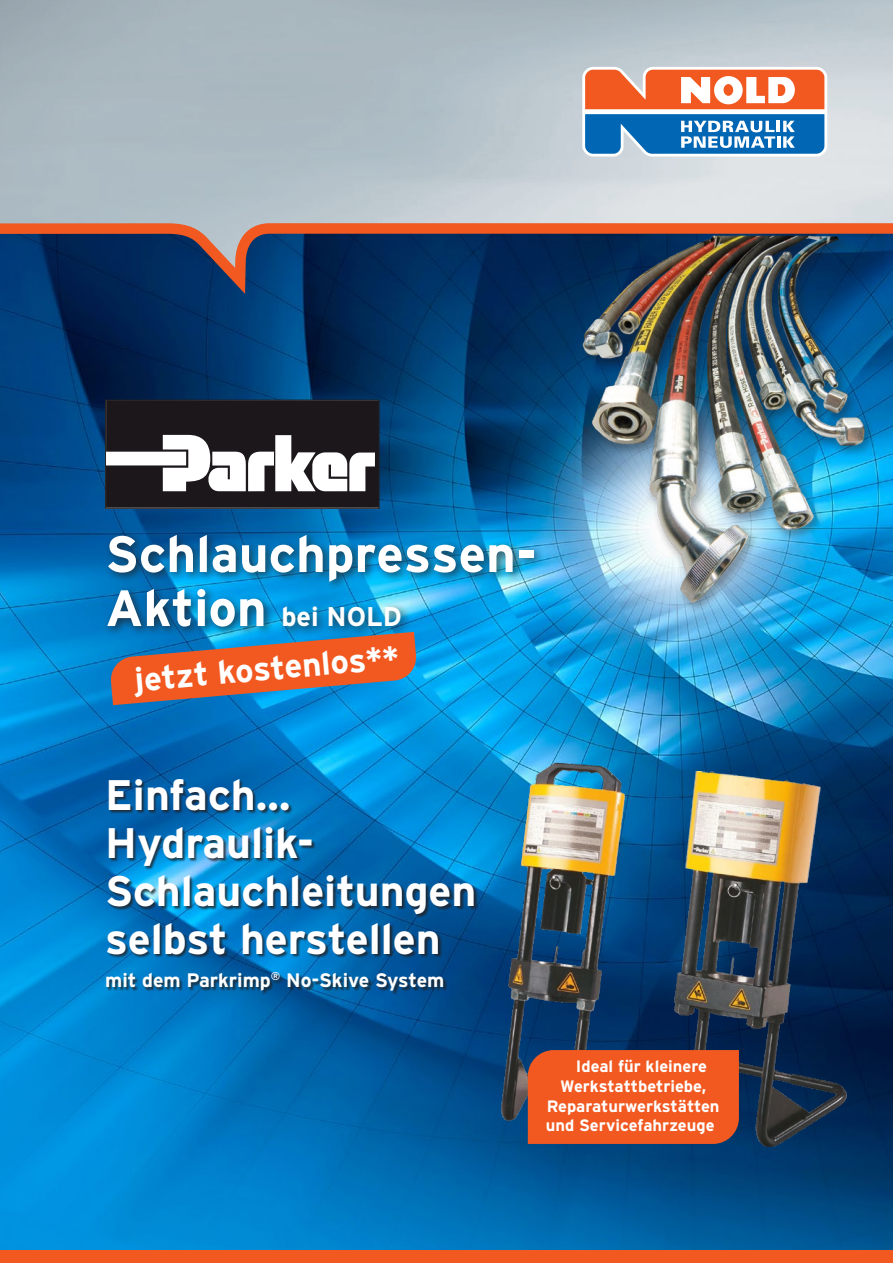
<style>
.page{position:relative;width:893px;height:1263px;background:#fff}
.page>*{position:absolute;margin:0;border:0;box-sizing:border-box;transform-origin:0 0}
.t1{font:700 51px "Interstate";color:#fff}
.BU{font:700 42.6px "Interstate";color:#fff}
.t2{font:700 33px "Interstate";color:#fff}
.t3{font:700 27px "Interstate";color:#fff}
.BU-2{font:700 19.5px "Interstate";color:#fff}
.t4{font:700 16.5px "Interstate";color:#fff}
.s1{font-size:51px}
</style>
<div class="page">
<img style="left:0;top:283px;width:893px;height:967px">
<div style="left:0;top:1250px;width:893px;height:13px;background:#f15921"></div>
<svg style="left:0;top:0;width:893px;height:281px;background:#a3a9b2"></svg>
<img style="left:575px;top:234px;width:308px;height:441px">
<div style="left:103px;top:531px;width:441px;height:106px;background:#231f20;opacity:.75"></div>
<img style="left:493px;top:756px;width:172px;height:383px">
<img style="left:674px;top:771px;width:172px;height:375px">
<svg style="left:107px;top:402px;width:270px;height:105px"></svg>
<div style="left:105px;top:400px;width:274px;height:109px;border:1px solid #231f20"></div>
<div style="left:107px;top:779px;width:371px;height:216px;background:#231f20;opacity:.75"></div>
<div style="left:528px;top:1050px;width:211px;height:94px;background:#f15921"></div>
<svg style="left:110px;top:632px;width:307px;height:73px;background:#986c65"></svg>
<p class="t1" style="left:105px;top:526px;width:433px">Schlauchpressen-</p>
<p class="t3" style="left:105px;top:601px;width:298px"><span class="s1">Aktion</span> bei NOLD</p>
<p class="t2" style="left:133px;top:661px;width:266px;rotate:-5deg">jetzt kostenlos**</p>
<p class="BU" style="left:105px;top:771px;width:187px">Einfach…</p>
<p class="BU" style="left:105px;top:819px;width:211px">Hydraulik-</p>
<p class="BU" style="left:105px;top:867px;width:373px">Schlauchleitungen</p>
<p class="BU" style="left:105px;top:915px;width:337px">selbst herstellen</p>
<p class="BU-2" style="left:105px;top:969px;width:341px">mit dem Parkrimp<sup>®</sup> No-Skive System</p>
<p class="t4" style="left:576px;top:1057px;width:133px">Ideal für kleinere</p>
<p class="t4" style="left:560px;top:1077px;width:147px">Werkstattbetriebe,</p>
<p class="t4" style="left:547px;top:1096px;width:174px">Reparaturwerkstätten</p>
<p class="t4" style="left:546px;top:1116px;width:170px">und Servicefahrzeuge</p>
</div>
